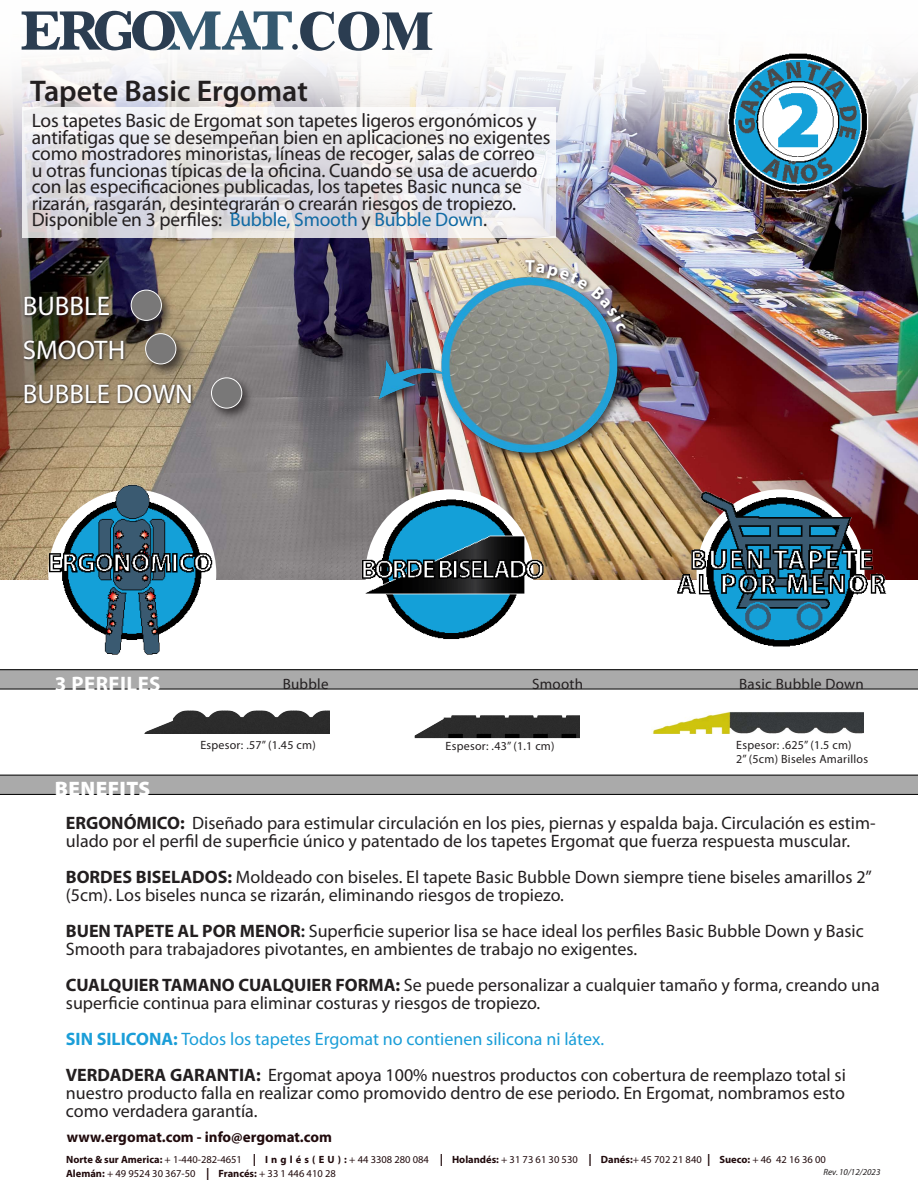
<style>
.page{position:relative;width:918px;height:1188px;background:#fff}
.page>*{position:absolute;margin:0;border:0;box-sizing:border-box;transform-origin:0 0}
.t1{font:600 30px "Myriad Pro";color:#231f20}
.t2{font:27px "Myriad Pro";color:#fff}
.t3{font:700 21px "Myriad Pro";letter-spacing:.02em;color:#fff}
.t4{font:900 21px "Myriad Pro";letter-spacing:.02em;color:#fff}
.t5{font:19.5px/16.5px "Myriad Pro";letter-spacing:-.01em;color:#231f20}
.t6{font:18px/18px "Myriad Pro";color:#231f20}
.t7{font:18px "Myriad Pro";color:#1b9ed8}
.t8{font:700 15px "Myriad Pro";color:#210b0d}
.t9{font:15px "Myriad Pro";letter-spacing:.02em;color:#231f20}
.t10{font:12px "Myriad Pro";letter-spacing:.02em;color:#231f20}
.t11{font:10.5px/13.5px "Myriad Pro";color:#210b0d}
.t12{font:italic 9px "Myriad Pro";color:#231f20}
.s1{color:#106aa4}
.s2{font-weight:700}
.s3{font-weight:600}
.s4{font-weight:700;font-size:12px}
</style>
<div class="page">
<img style="left:0;top:10px;width:918px;height:569px">
<svg style="left:22px;top:11px;width:410px;height:40px"></svg>
<svg style="left:23px;top:107px;width:533px;height:131px"></svg>
<div style="left:142px;top:330px;width:47px;height:47px;background:#231f20;opacity:.75"></div>
<div style="left:146px;top:334px;width:30px;height:30px;background:#797878;border-radius:50%"></div>
<div style="left:145px;top:333px;width:31px;height:31px;border:1px solid #fff;border-radius:50%"></div>
<div style="left:208px;top:375px;width:47px;height:46px;background:#231f20;opacity:.75"></div>
<div style="left:211px;top:378px;width:31px;height:30px;background:#797878;border-radius:50%"></div>
<div style="left:211px;top:377px;width:31px;height:32px;border:1px solid #fff;border-radius:50%"></div>
<div style="left:128px;top:287px;width:46px;height:46px;background:#231f20;opacity:.75"></div>
<div style="left:131px;top:290px;width:30px;height:30px;background:#797878;border-radius:50%"></div>
<div style="left:131px;top:290px;width:31px;height:31px;border:1px solid #fff;border-radius:50%"></div>
<svg style="left:23px;top:295px;width:89px;height:24px;background:#3b3224"></svg>
<svg style="left:23px;top:339px;width:103px;height:23px;background:#584e3c"></svg>
<svg style="left:23px;top:383px;width:171px;height:23px;background:#7c6e58"></svg>
<img style="left:652px;top:711px;width:212px;height:23px">
<img style="left:712px;top:46px;width:168px;height:156px">
<img style="left:376px;top:267px;width:245px;height:196px">
<svg style="left:523px;top:257px;width:108px;height:79px"></svg>
<svg style="left:0;top:670px;width:918px;height:19px;background:#a3a3a3"></svg>
<svg style="left:0;top:775px;width:918px;height:20px;background:#9c9c9c"></svg>
<img style="left:39px;top:471px;width:182px;height:184px">
<img style="left:335px;top:474px;width:224px;height:165px">
<img style="left:666px;top:479px;width:229px;height:168px">
<img style="left:144px;top:710px;width:185px;height:24px">
<img style="left:414px;top:715px;width:166px;height:24px">
<img style="left:525px;top:260px;width:101px;height:72px">
<p class="t1" style="left:30px;top:71px;width:279px">Tapete Basic Ergomat</p>
<p class="t5" style="left:32px;top:112px;width:520px">Los tapetes Basic de Ergomat son tapetes ligeros ergonómicos y antifatigas que se desempeñan bien en aplicaciones no exigentes como mostradores minoristas, líneas de recoger, salas de correo<br>u otras funcionas típicas de la oficina. Cuando se usa de acuerdo con las especificaciones publicadas, los tapetes Basic nunca se rizarán, rasgarán, desintegrarán o crearán riesgos de tropiezo.</p>
<p class="t5" style="left:32px;top:211px;width:457px">Disponible en 3 perfiles: <span class="s1">Bubble, Smooth</span> y <span class="s1">Bubble Down</span>.</p>
<p class="t2" style="left:23px;top:289px;width:89px">BUBBLE</p>
<p class="t2" style="left:23px;top:333px;width:104px">SMOOTH</p>
<p class="t2" style="left:23px;top:377px;width:172px">BUBBLE DOWN</p>
<p class="t3" style="left:55px;top:670px;width:107px">3 PERFILES</p>
<p class="t4" style="left:55px;top:777px;width:97px">BENEFITS</p>
<p class="t9" style="left:283px;top:675px;width:48px">Bubble</p>
<p class="t9" style="left:532px;top:675px;width:53px">Smooth</p>
<p class="t9" style="left:739px;top:675px;width:126px">Basic Bubble Down</p>
<p class="t10" style="left:200px;top:737px;width:117px">Espesor: .57” (1.45 cm)</p>
<p class="t10" style="left:446px;top:739px;width:111px">Espesor: .43” (1.1 cm)</p>
<p class="t10" style="left:736px;top:737px;width:117px">Espesor: .625” (1.5 cm)</p>
<p class="t10" style="left:736px;top:752px;width:133px">2” (5cm) Biseles Amarillos</p>
<p class="t6" style="left:66px;top:814px;width:811px"><span class="s2">ERGONÓMICO:</span> Diseñado para estimular circulación en los pies, piernas y espalda baja. Circulación es estim&shy;ulado por el perfil de superficie único y patentado de los tapetes Ergomat que fuerza respuesta muscular.</p>
<p class="t6" style="left:66px;top:868px;width:808px"><span class="s2">BORDES BISELADOS:</span> Moldeado con biseles. El tapete Basic Bubble Down siempre tiene biseles amarillos 2” (5cm). Los biseles nunca se rizarán, eliminando riesgos de tropiezo.</p>
<p class="t6" style="left:66px;top:922px;width:799px"><span class="s2">BUEN TAPETE AL POR MENOR</span><span class="s3">:</span> Superficie superior lisa se hace ideal los perfiles Basic Bubble Down y Basic<br>Smooth para trabajadores pivotantes, en ambientes de trabajo no exigentes.</p>
<p class="t6" style="left:66px;top:976px;width:815px"><span class="s2">CUALQUIER TAMANO CUALQUIER FORMA:</span> Se puede personalizar a cualquier tamaño y forma, creando una superficie continua para eliminar costuras y riesgos de tropiezo.</p>
<p class="t7" style="left:66px;top:1028px;width:540px"><span class="s2">SIN SILICONA:</span> Todos los tapetes Ergomat no contienen silicona ni látex.</p>
<p class="t6" style="left:66px;top:1066px;width:782px;text-align:justify"><span class="s2">VERDADERA GARANTIA:</span> Ergomat apoya 100% nuestros productos con cobertura de reemplazo total si nuestro producto falla en realizar como promovido dentro de ese periodo. En Ergomat, nombramos esto como verdadera garantía.</p>
<p class="t8" style="left:67px;top:1127px;width:267px">www.ergomat.com - info@ergomat.com</p>
<p class="t11" style="left:66px;top:1153px;width:761px"><span class="s2">Norte &amp; sur America:</span> + 1-440-282-4651 <span class="s4">|</span> <span class="s2">I n g l é s ( E U ) :</span> + 44 3308 280 084 <span class="s4">|</span> <span class="s2">Holandés:</span> + 31 73 61 30 530 <span class="s4">|</span> <span class="s2">Danés:</span>+ 45 702 21 840 <span class="s4">|</span> <span class="s2">Sueco:</span> + 46 42 16 36 00<br><span class="s2">Alemán:</span> + 49 9524 30 367-50 <span class="s4">|</span> <span class="s2">Francés:</span> + 33 1 446 410 28</p>
<p class="t12" style="left:824px;top:1167px;width:59px">Rev. 10/12/2023</p>
</div>
